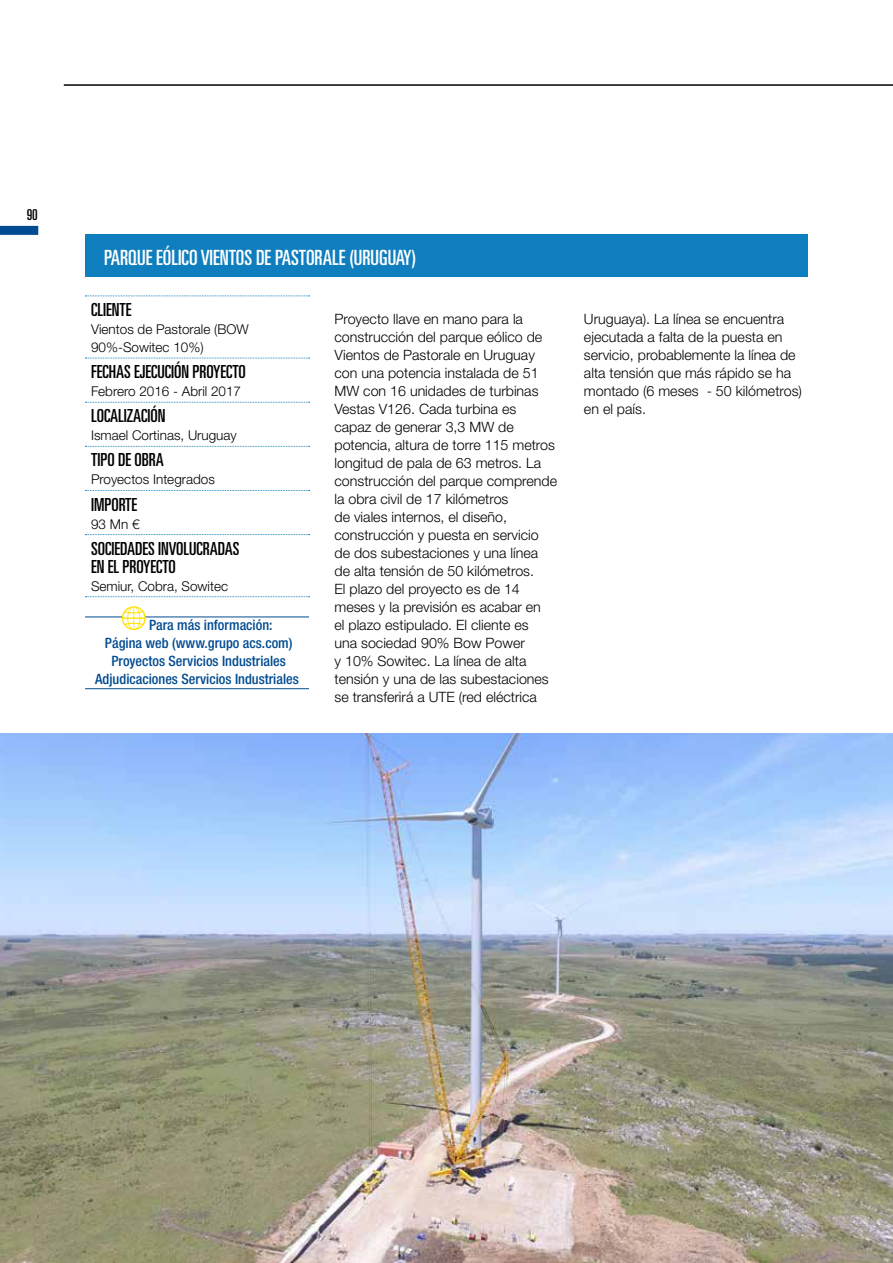
<style>
.page{position:relative;width:893px;height:1263px;background:#fff}
.page>*{position:absolute;margin:0;border:0;box-sizing:border-box;transform-origin:0 0}
.t1{font:ultra-condensed 21px "Univers LT";color:#fff}
.t2{font:ultra-condensed 18px "Univers LT";color:#000}
.t3{font:ultra-condensed 15px "Univers LT";color:#000}
.t4{font:300 14.25px/18px "Helvetica Neue LT";color:#000}
.t5{font:500 condensed 14.25px "Helvetica Neue LT";color:#004b91}
.t6{font:300 13.5px/18px "Helvetica Neue LT";color:#000}
</style>
<div class="page">
<div style="left:0;top:226px;width:38px;height:9px;background:#004b91"></div>
<hr style="left:64px;top:84px;width:829px;height:2px;background:#000">
<div style="left:85px;top:234px;width:723px;height:42px;background:#0f7ebe"></div>
<svg style="left:85px;top:296px;width:225px;height:1px"></svg>
<svg style="left:85px;top:358px;width:225px;height:1px"></svg>
<svg style="left:85px;top:402px;width:225px;height:1px"></svg>
<svg style="left:85px;top:446px;width:225px;height:1px"></svg>
<svg style="left:85px;top:490px;width:225px;height:1px"></svg>
<svg style="left:85px;top:534px;width:225px;height:1px"></svg>
<svg style="left:85px;top:596px;width:225px;height:1px"></svg>
<img style="left:0;top:733px;width:893px;height:530px">
<hr style="left:85px;top:616px;width:224px;height:1px;background:#004b91">
<hr style="left:85px;top:688px;width:224px;height:1px;background:#004b91">
<svg style="left:122px;top:606px;width:24px;height:24px"></svg>
<p class="t3" style="left:27px;top:206px;width:13px">90</p>
<h1 class="t1" style="left:104px;top:246px;width:16px">PARQUE</h1>
<h1 class="t1" style="left:156px;top:246px;width:15px">EÓLICO</h1>
<h1 class="t1" style="left:201px;top:246px;width:17px">VIENTOS</h1>
<h1 class="t1" style="left:256px;top:246px;width:30px">DE PASTORALE</h1>
<h1 class="t1" style="left:349px;top:246px;width:23px">(URUGUA</h1>
<h1 class="t1" style="left:403px;top:246px;width:15px">Y)</h1>
<p class="t2" style="left:91px;top:299px;width:7px">CLIENTE</p>
<p class="t6" style="left:91px;top:320px;width:159px">Vientos de Pastorale (BOW<br>90%-Sowitec 10%)</p>
<p class="t2" style="left:91px;top:362px;width:62px">FECHAS EJECUCIÓN</p>
<p class="t2" style="left:192px;top:362px;width:36px">PROYECTO</p>
<p class="t6" style="left:91px;top:382px;width:152px">Febrero 2016 - Abril 2017</p>
<p class="t2" style="left:91px;top:406px;width:13px">LOCALI</p>
<p class="t2" style="left:127px;top:406px;width:14px">ZACIÓN</p>
<p class="t6" style="left:91px;top:426px;width:147px">Ismael Cortinas, Uruguay</p>
<p class="t2" style="left:91px;top:450px;width:52px">TIPO DEOBRA</p>
<p class="t6" style="left:91px;top:470px;width:125px">Proyectos Integrados</p>
<p class="t2" style="left:91px;top:494px;width:12px">IMPORTE</p>
<p class="t6" style="left:91px;top:514px;width:50px">93 Mn €</p>
<p class="t2" style="left:91px;top:538px;width:14px">SOCIEDADES</p>
<p class="t2" style="left:158px;top:538px;width:8px">INVOLUCRADAS</p>
<p class="t2" style="left:91px;top:556px;width:67px">ENELPROYECTO</p>
<p class="t6" style="left:91px;top:577px;width:139px">Semiur, Cobra, Sowitec</p>
<p class="t5" style="left:149px;top:616px;width:125px">Para más información:</p>
<p class="t5" style="left:105px;top:634px;width:189px">Página web (www.grupo acs.com)</p>
<p class="t5" style="left:111px;top:652px;width:176px">Proyectos Servicios Industriales</p>
<p class="t5" style="left:95px;top:670px;width:205px">Adjudicaciones Servicios Industriales</p>
<p class="t4" style="left:334px;top:310px;width:224px">Proyecto llave en mano para la construcción del parque eólico de<br>Vientos de Pastorale en Uruguay con una potencia instalada de 51<br>MW con 16 unidades de turbinas<br>Vestas V126. Cada turbina es<br>capaz de generar 3,3 MW de potencia, altura de torre 115 metros longitud de pala de 63 metros. La construcción del parque comprende la obra civil de 17 kilómetros<br>de viales internos, el diseño, construcción y puesta en servicio de dos subestaciones y una línea de alta tensión de 50 kilómetros.<br>El plazo del proyecto es de 14 meses y la previsión es acabar en<br>el plazo estipulado. El cliente es<br>una sociedad 90% Bow Power<br>y 10% Sowitec. La línea de alta tensión y una de las subestaciones se transferirá a UTE (red eléctrica</p>
<p class="t4" style="left:584px;top:310px;width:220px">Uruguaya). La línea se encuentra ejecutada a falta de la puesta en servicio, probablemente la línea de alta tensión que más rápido se ha montado (6 meses - 50 kilómetros) en el país.</p>
</div>
